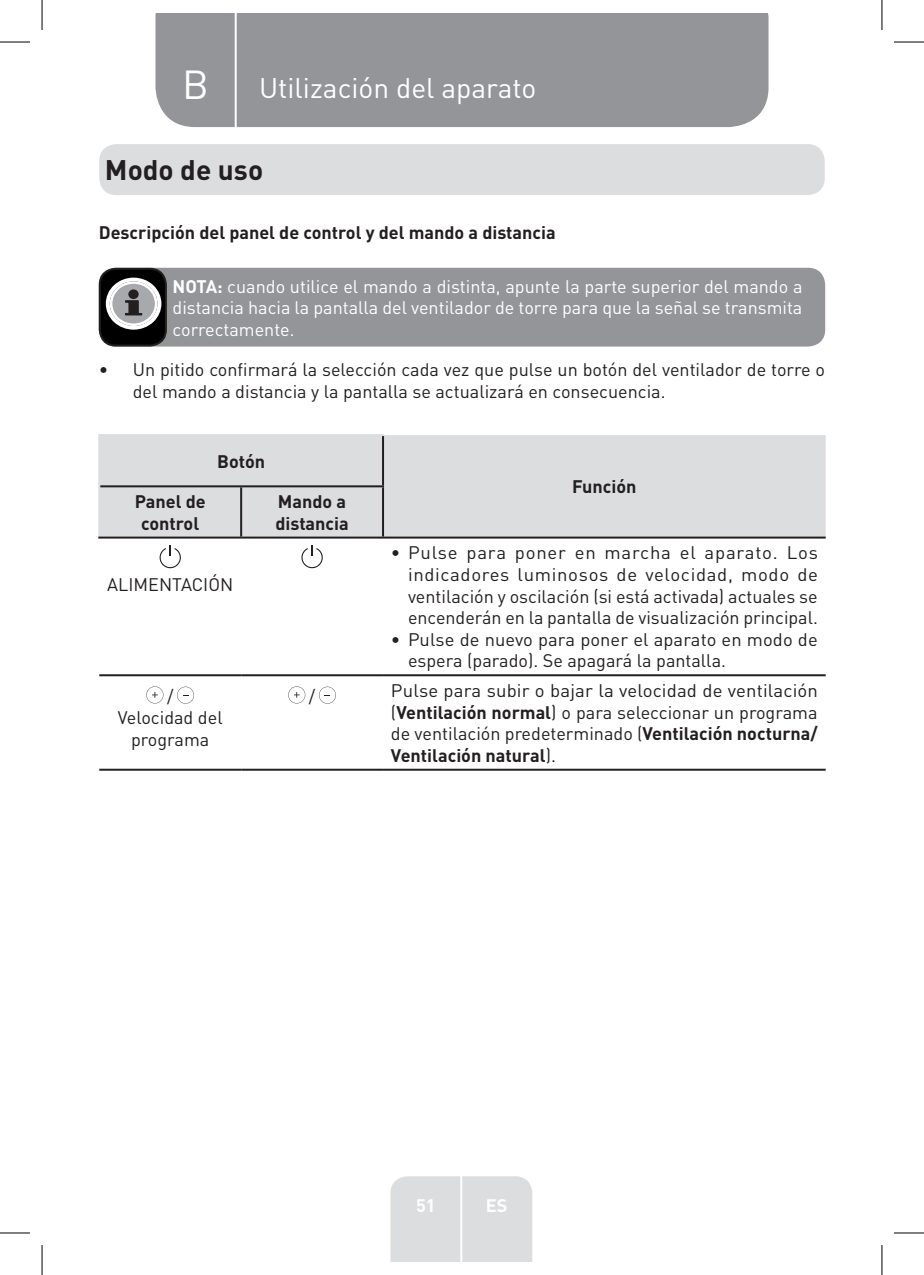
<style>
.page{position:relative;width:924px;height:1275px;background:#fff}
.page>*{position:absolute;margin:0;border:0;box-sizing:border-box;transform-origin:0 0}
.t1{font:40px "DIN Pro";color:#fff}
.TitreGauche__gabarit{font:28px "DIN Pro";color:#fff}
.Headline-01{font:700 28px "DIN Pro";color:#231f20}
.Body__Table{font:18px/21.6px "DIN Pro";color:#231f20}
.White_Text{font:18px/21.6px "DIN Pro";color:#fff;text-align:justify}
.Headline-02{font:700 18px "DIN Pro";color:#231f20}
.Centre__Table{font:700 18px/21.6px "DIN Pro";color:#231f20;text-align:center}
.Centre__Table-2{font:18px/21.6px "DIN Pro";color:#231f20;text-align:center}
.t2{font:700 18px "DIN Pro";color:#fff}
.s1{font-weight:700}
</style>
<div class="page">
<div style="left:155px;top:14px;width:613px;height:113px;background:#939598"></div>
<div style="left:390px;top:1176px;width:142px;height:85px;background:#dcdddf"></div>
<hr style="left:460px;top:1153px;width:2px;height:108px;background:#fff">
<hr style="left:234px;top:14px;width:2px;height:116px;background:#fff">
<div style="left:99px;top:144px;width:725px;height:51px;background:#dcdddf;border-radius:17px"></div>
<div style="left:99px;top:268px;width:725px;height:78px;background:#939598;border-radius:17px"></div>
<div style="left:100px;top:269px;width:66px;height:76px;background:#000;border-radius:16px"></div>
<div style="left:99px;top:268px;width:68px;height:78px;border:2px solid #231f20;border-radius:16px"></div>
<svg style="left:106px;top:278px;width:55px;height:52px"></svg>
<div style="left:128px;top:289px;width:11px;height:10px;background:#231f20;border-radius:50%"></div>
<div style="left:100px;top:435px;width:725px;height:101px;background:#dcdddf"></div>
<hr style="left:99px;top:674px;width:142px;height:2px;background:#231f20">
<hr style="left:241px;top:674px;width:142px;height:2px;background:#231f20">
<hr style="left:383px;top:674px;width:442px;height:2px;background:#231f20">
<hr style="left:99px;top:768px;width:142px;height:2px;background:#231f20">
<hr style="left:241px;top:768px;width:142px;height:2px;background:#231f20">
<hr style="left:383px;top:768px;width:442px;height:2px;background:#231f20">
<hr style="left:98px;top:436px;width:2px;height:50px;background:#dcdddf">
<hr style="left:383px;top:536px;width:442px;height:2px;background:#231f20">
<hr style="left:98px;top:486px;width:2px;height:50px;background:#dcdddf">
<hr style="left:98px;top:434px;width:143px;height:2px;background:#dcdddf">
<hr style="left:241px;top:434px;width:143px;height:2px;background:#dcdddf">
<hr style="left:98px;top:536px;width:143px;height:2px;background:#231f20">
<hr style="left:241px;top:536px;width:142px;height:2px;background:#231f20">
<hr style="left:100px;top:485px;width:141px;height:2px;background:#231f20">
<hr style="left:241px;top:485px;width:143px;height:2px;background:#231f20">
<hr style="left:240px;top:487px;width:2px;height:49px;background:#231f20">
<hr style="left:382px;top:487px;width:2px;height:49px;background:#231f20">
<hr style="left:382px;top:436px;width:2px;height:49px;background:#231f20">
<svg style="left:159px;top:545px;width:22px;height:23px"></svg>
<svg style="left:301px;top:545px;width:21px;height:23px"></svg>
<svg style="left:146px;top:686px;width:17px;height:17px"></svg>
<svg style="left:177px;top:686px;width:17px;height:17px"></svg>
<svg style="left:288px;top:686px;width:17px;height:17px"></svg>
<svg style="left:319px;top:686px;width:17px;height:17px"></svg>
<hr style="left:0;top:42px;width:30px;height:1px;background:#000">
<hr style="left:893px;top:42px;width:30px;height:1px;background:#000">
<hr style="left:0;top:1232px;width:30px;height:1px;background:#000">
<hr style="left:893px;top:1232px;width:30px;height:1px;background:#000">
<hr style="left:42px;top:0;width:1px;height:30px;background:#000">
<hr style="left:42px;top:1245px;width:1px;height:30px;background:#000">
<hr style="left:881px;top:0;width:1px;height:30px;background:#000">
<hr style="left:881px;top:1245px;width:1px;height:30px;background:#000">
<p class="t1" style="left:182px;top:57px;width:28px">B</p>
<p class="TitreGauche__gabarit" style="left:259px;top:69px;width:279px">Utilización del aparato</p>
<p class="Headline-01" style="left:105px;top:151px;width:160px">Modo de uso</p>
<p class="Headline-02" style="left:99px;top:221px;width:458px">Descripción del panel de control y del mando a distancia</p>
<p class="White_Text" style="left:172px;top:275px;width:631px"><span class="s1">NOTA:</span> cuando utilice el mando a distinta, apunte la parte superior del mando a distancia hacia la pantalla del ventilador de torre para que la señal se transmita correctamente.</p>
<p class="Body__Table" style="left:133px;top:358px;width:693px;text-indent:-34px">• Un pitido confirmará la selección cada vez que pulse un botón del ventilador de torre o del mando a distancia y la pantalla se actualizará en consecuencia.</p>
<p class="Centre__Table" style="left:217px;top:449px;width:49px">Botón</p>
<p class="Centre__Table" style="left:135px;top:490px;width:72px">Panel de control</p>
<p class="Centre__Table" style="left:275px;top:490px;width:75px;text-align:left">Mando a distancia</p>
<p class="Centre__Table-2" style="left:107px;top:573px;width:127px">ALIMENTACIÓN</p>
<p class="Centre__Table" style="left:572px;top:475px;width:66px">Función</p>
<p class="Body__Table" style="left:408px;top:541px;width:411px;text-align:justify;text-indent:-17px">• Pulse para poner en marcha el aparato. Los indicadores luminosos de velocidad, modo de ventilación y oscilación (si está activada) actuales se encenderán en la pantalla de visualización principal.</p>
<p class="Body__Table" style="left:408px;top:627px;width:411px;text-indent:-17px">• Pulse de nuevo para poner el aparato en modo de espera (parado). Se apagará la pantalla.</p>
<p class="Centre__Table-2" style="left:167px;top:684px;width:8px">/</p>
<p class="Centre__Table-2" style="left:118px;top:706px;width:106px">Velocidad del programa</p>
<p class="Centre__Table-2" style="left:309px;top:684px;width:8px">/</p>
<p class="Body__Table" style="left:391px;top:679px;width:428px;text-align:justify">Pulse para subir o bajar la velocidad de ventilación (<span class="s1">Ventilación normal</span>) o para seleccionar un programa de ventilación predeterminado (<span class="s1">Ventilación nocturna/ Ventilación natural</span>).</p>
<p class="t2" style="left:416px;top:1192px;width:21px">51</p>
<p class="t2" style="left:485px;top:1192px;width:23px">ES</p>
</div>
